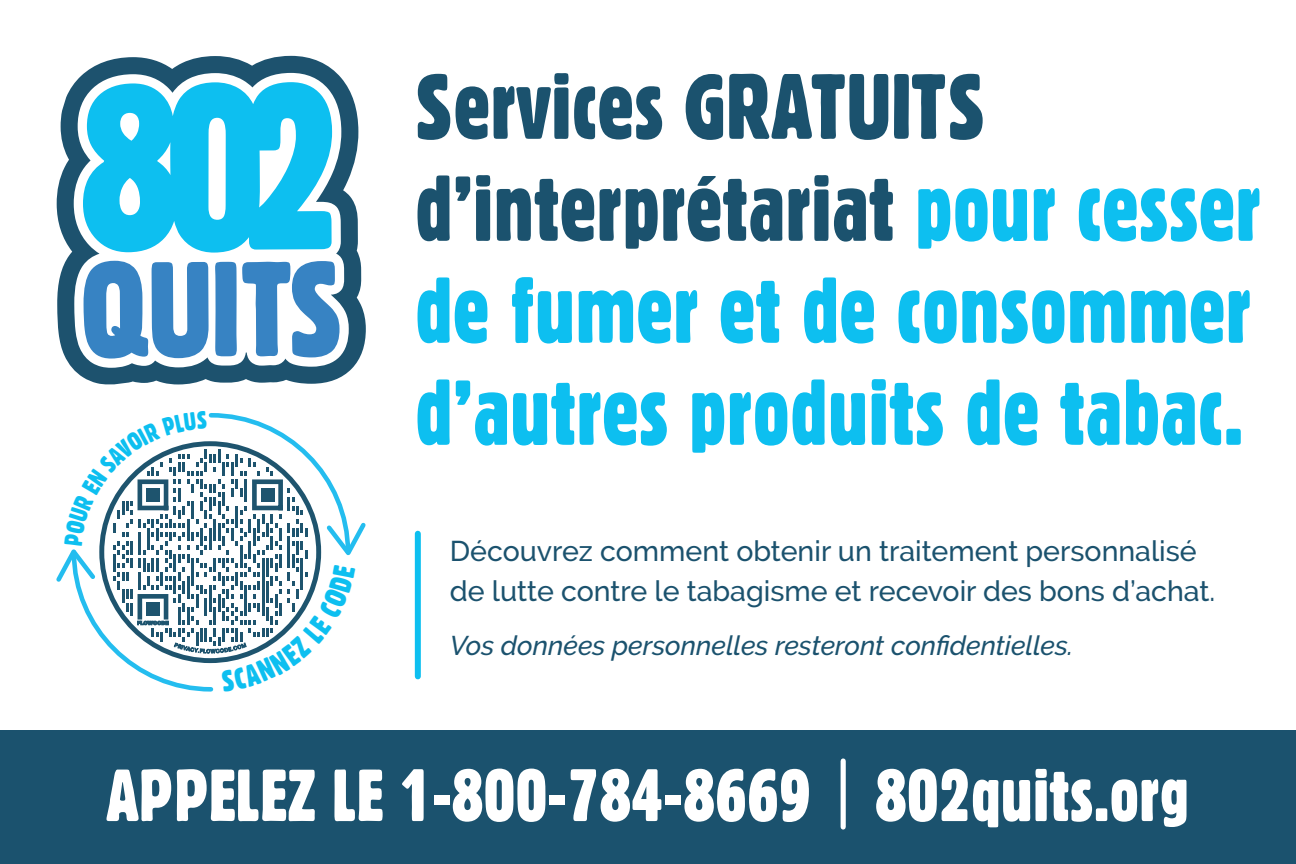
<style>
.page{position:relative;width:1296px;height:864px;background:#fff}
.page>*{position:absolute;margin:0;border:0;box-sizing:border-box;transform-origin:0 0}
.t1{font:90px/102px "Gothic 821 Condensed BT";color:#0dbff0}
.t2{font:71.4px "Gothic 821 Condensed BT";color:#fff}
.t3{font:500 28.5px/40.5px "Raleway";color:#1b526e}
.t4{font:italic 500 27px "Raleway";color:#1b526e}
.s1{color:#1b526e}
</style>
<div class="page">
<div style="left:0;top:730px;width:1296px;height:134px;background:#1b526e"></div>
<div style="left:841px;top:761px;width:5px;height:66px;background:#fff"></div>
<div style="left:415px;top:534px;width:6px;height:142px;background:#0dbff0"></div>
<svg style="left:57px;top:56px;width:309px;height:329px;fill:#1d526e"></svg>
<svg style="left:74px;top:73px;width:275px;height:295px"></svg>
<svg style="left:83px;top:261px;width:126px;height:98px"></svg>
<svg style="left:215px;top:261px;width:125px;height:96px"></svg>
<svg style="left:83px;top:82px;width:249px;height:171px"></svg>
<svg style="left:56px;top:413px;width:310px;height:279px"></svg>
<p class="t1" style="left:415px;top:55px;width:848px"><span class="s1">Services GRATUITS d’interprétariat</span> pour cesser de fumer et de consommer d’autres produits de tabac.</p>
<p class="t3" style="left:450px;top:530px;width:767px">Découvrez comment obtenir un traitement personnalisé de lutte contre le tabagisme et recevoir des bons d’achat.</p>
<p class="t4" style="left:450px;top:630px;width:625px">Vos données personnelles resteront confidentielles.</p>
<p class="t2" style="left:107px;top:752px;width:1084px">APPELEZ LE 1-800-784-8669 802quits.org</p>
</div>
